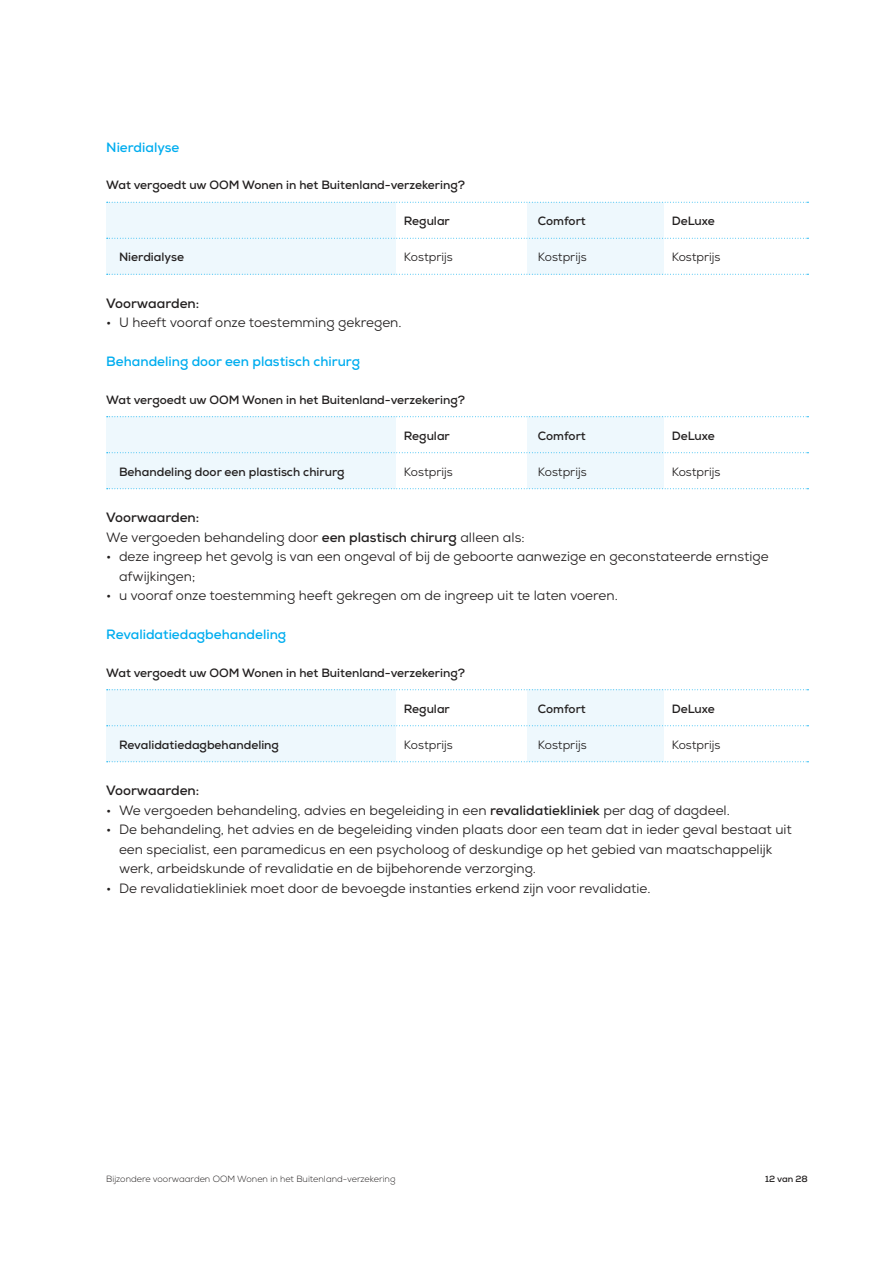
<style>
.page{position:relative;width:893px;height:1263px;background:#fff}
.page>*{position:absolute;margin:0;border:0;box-sizing:border-box;transform-origin:0 0}
.t1{font:13.5px/19.5px "Nexa";color:#221f1f}
.t2{font:700 13.5px "Nexa";color:#00adef}
.t3{font:700 13.5px "Nexa";color:#221f1f}
.t4{font:700 12px "Nexa";color:#221f1f}
.t5{font:12px "Nexa";color:#221f1f}
.t6{font:300 9px "Nexa";color:#221f1f}
.t7{font:700 9px "Nexa";color:#221f1f}
.s1{font-weight:700}
</style>
<div class="page">
<div style="left:527px;top:202px;width:136px;height:72px;background:#eef8fd"></div>
<div style="left:527px;top:417px;width:136px;height:72px;background:#eef8fd"></div>
<div style="left:527px;top:690px;width:136px;height:72px;background:#eef8fd"></div>
<div style="left:106px;top:417px;width:289px;height:72px;background:#eef8fd"></div>
<div style="left:106px;top:690px;width:289px;height:72px;background:#eef8fd"></div>
<div style="left:106px;top:202px;width:289px;height:72px;background:#eef8fd"></div>
<svg style="left:107px;top:202px;width:701px;height:1px"></svg>
<svg style="left:107px;top:238px;width:701px;height:1px"></svg>
<svg style="left:107px;top:274px;width:701px;height:1px"></svg>
<svg style="left:107px;top:416px;width:701px;height:1px"></svg>
<svg style="left:107px;top:452px;width:701px;height:1px"></svg>
<svg style="left:107px;top:488px;width:701px;height:1px"></svg>
<svg style="left:107px;top:689px;width:701px;height:1px"></svg>
<svg style="left:107px;top:725px;width:701px;height:1px"></svg>
<svg style="left:107px;top:761px;width:701px;height:1px"></svg>
<p class="t2" style="left:106px;top:140px;width:75px">Nierdialyse</p>
<p class="t4" style="left:106px;top:179px;width:360px">Wat vergoedt uw OOM Wonen in het Buitenland-verzekering?</p>
<p class="t4" style="left:404px;top:215px;width:47px">Regular</p>
<p class="t4" style="left:538px;top:215px;width:49px">Comfort</p>
<p class="t4" style="left:672px;top:215px;width:44px">DeLuxe</p>
<p class="t4" style="left:119px;top:251px;width:66px">Nierdialyse</p>
<p class="t5" style="left:404px;top:251px;width:50px">Kostprijs</p>
<p class="t5" style="left:538px;top:251px;width:50px">Kostprijs</p>
<p class="t5" style="left:672px;top:251px;width:50px">Kostprijs</p>
<p class="t3" style="left:106px;top:296px;width:95px">Voorwaarden:</p>
<p class="t1" style="left:106px;top:314px;width:297px">• U heeft vooraf onze toestemming gekregen.</p>
<p class="t2" style="left:106px;top:355px;width:255px">Behandeling door een plastisch chirurg</p>
<p class="t4" style="left:106px;top:394px;width:360px">Wat vergoedt uw OOM Wonen in het Buitenland-verzekering?</p>
<p class="t4" style="left:404px;top:430px;width:47px">Regular</p>
<p class="t4" style="left:538px;top:430px;width:49px">Comfort</p>
<p class="t4" style="left:672px;top:430px;width:44px">DeLuxe</p>
<p class="t4" style="left:119px;top:466px;width:227px">Behandeling door een plastisch chirurg</p>
<p class="t5" style="left:404px;top:466px;width:50px">Kostprijs</p>
<p class="t5" style="left:538px;top:466px;width:50px">Kostprijs</p>
<p class="t5" style="left:672px;top:466px;width:50px">Kostprijs</p>
<p class="t1" style="left:106px;top:509px;width:420px"><span class="s1">Voorwaarden:<br></span>We vergoeden behandeling door <span class="s1">een plastisch chirurg</span> alleen als:</p>
<p class="t1" style="left:119px;top:548px;width:651px;text-indent:-13px">• deze ingreep het gevolg is van een ongeval of bij de geboorte aanwezige en geconstateerde ernstige afwijkingen;</p>
<p class="t1" style="left:106px;top:587px;width:513px">• u vooraf onze toestemming heeft gekregen om de ingreep uit te laten voeren.</p>
<p class="t2" style="left:106px;top:628px;width:181px">Revalidatiedagbehandeling</p>
<p class="t4" style="left:106px;top:667px;width:360px">Wat vergoedt uw OOM Wonen in het Buitenland-verzekering?</p>
<p class="t4" style="left:404px;top:703px;width:47px">Regular</p>
<p class="t4" style="left:538px;top:703px;width:49px">Comfort</p>
<p class="t4" style="left:672px;top:703px;width:44px">DeLuxe</p>
<p class="t4" style="left:119px;top:739px;width:161px">Revalidatiedagbehandeling</p>
<p class="t5" style="left:404px;top:739px;width:50px">Kostprijs</p>
<p class="t5" style="left:538px;top:739px;width:50px">Kostprijs</p>
<p class="t5" style="left:672px;top:739px;width:50px">Kostprijs</p>
<p class="t3" style="left:106px;top:784px;width:95px">Voorwaarden:</p>
<p class="t1" style="left:106px;top:801px;width:625px">• We vergoeden behandeling, advies en begeleiding in een <span class="s1">revalidatiekliniek</span> per dag of dagdeel.</p>
<p class="t1" style="left:119px;top:821px;width:674px;text-indent:-13px">• De behandeling, het advies en de begeleiding vinden plaats door een team dat in ieder geval bestaat uit een specialist, een paramedicus en een psycholoog of deskundige op het gebied van maatschappelijk werk, arbeidskunde of revalidatie en de bijbehorende verzorging.</p>
<p class="t1" style="left:106px;top:879px;width:546px">• De revalidatiekliniek moet door de bevoegde instanties erkend zijn voor revalidatie.</p>
<p class="t6" style="left:106px;top:1176px;width:291px">Bijzondere voorwaarden OOM Wonen in het Buitenland-verzekering</p>
<p class="t7" style="left:765px;top:1175px;width:44px">12 van 28</p>
</div>
